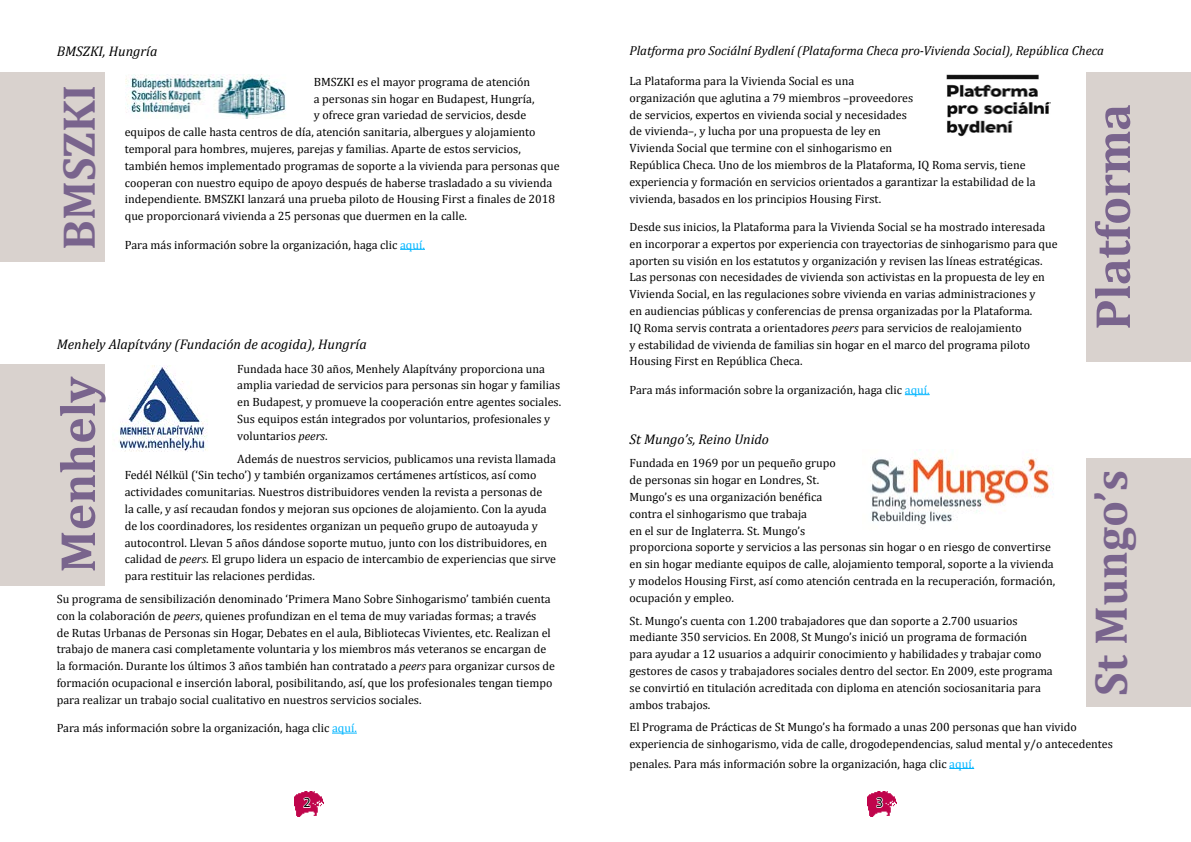
<style>
.page{position:relative;width:1191px;height:842px;background:#fff}
.page>*{position:absolute;margin:0;border:0;box-sizing:border-box;transform-origin:0 0}
.t1{font:700 50px "Cambria";letter-spacing:-.01em;color:#79648d}
.t2{font:700 46px "Cambria";color:#79648d}
.t3{font:italic 14px "Cambria";color:#000}
.t4{font:14px "Myriad Pro";color:#000}
.t5{font:italic 13px "Cambria";color:#000}
.t6{font:12px/16.8px "Cambria";color:#000}
.s1{color:#00b5ff}
.s2{font-style:italic}
</style>
<div class="page">
<img style="left:294px;top:792px;width:30px;height:24px">
<svg style="left:302px;top:796px;width:9px;height:12px"></svg>
<img style="left:867px;top:792px;width:29px;height:24px">
<svg style="left:874px;top:796px;width:10px;height:13px"></svg>
<svg style="left:905px;top:394px;width:24px;height:1px"></svg>
<svg style="left:949px;top:768px;width:25px;height:1px"></svg>
<img style="left:946px;top:74px;width:104px;height:63px">
<img style="left:870px;top:449px;width:184px;height:76px">
<div style="left:1086px;top:459px;width:105px;height:248px;background:#d9d2ce"></div>
<svg style="left:400px;top:249px;width:25px;height:1px"></svg>
<svg style="left:332px;top:733px;width:25px;height:1px"></svg>
<div style="left:0;top:72px;width:105px;height:190px;background:#d9d2ce"></div>
<img style="left:125px;top:74px;width:161px;height:44px">
<div style="left:0;top:364px;width:105px;height:221px;background:#d9d2ce"></div>
<img style="left:119px;top:366px;width:89px;height:86px">
<div style="left:1086px;top:72px;width:105px;height:289px;background:#d9d2ce"></div>
<p class="t3" style="left:57px;top:42px;width:102px">BMSZKI, Hungría</p>
<h2 class="t2" style="left:47px;top:250px;width:167px;rotate:-90deg">BMSZKI</h2>
<p class="t6" style="left:314px;top:73px;width:218px">BMSZKI es el mayor programa de atención</p>
<p class="t6" style="left:314px;top:90px;width:222px">a personas sin hogar en Budapest, Hungría,</p>
<p class="t6" style="left:314px;top:107px;width:214px">y ofrece gran variedad de servicios, desde</p>
<p class="t6" style="left:125px;top:124px;width:412px">equipos de calle hasta centros de día, atención sanitaria, albergues y alojamiento</p>
<p class="t6" style="left:125px;top:140px;width:397px">temporal para hombres, mujeres, parejas y familias. Aparte de estos servicios,</p>
<p class="t6" style="left:125px;top:157px;width:436px">también hemos implementado programas de soporte a la vivienda para personas que</p>
<p class="t6" style="left:125px;top:174px;width:429px">cooperan con nuestro equipo de apoyo después de haberse trasladado a su vivienda</p>
<p class="t6" style="left:125px;top:191px;width:432px">independiente. BMSZKI lanzará una prueba piloto de Housing First a finales de 2018</p>
<p class="t6" style="left:125px;top:208px;width:344px">que proporcionará vivienda a 25 personas que duermen en la calle.</p>
<p class="t6" style="left:125px;top:236px;width:302px">Para más información sobre la organización, haga clic <span class="s1">aquí.</span></p>
<p class="t3" style="left:57px;top:334px;width:311px">Menhely Alapítvány (Fundación de acogida), Hungría</p>
<p class="t6" style="left:237px;top:360px;width:325px">Fundada hace 30 años, Menhely Alapítvány proporciona una amplia variedad de servicios para personas sin hogar y familias en Budapest, y promueve la cooperación entre agentes sociales.<br>Sus equipos están integrados por voluntarios, profesionales y voluntarios <span class="s2">peers</span>.</p>
<p class="t6" style="left:125px;top:450px;width:433px;text-indent:112px">Además de nuestros servicios, publicamos una revista llamada Fedél Nélkül (‘Sin techo’) y también organizamos certámenes artísticos, así como actividades comunitarias. Nuestros distribuidores venden la revista a personas de<br>la calle, y así recaudan fondos y mejoran sus opciones de alojamiento. Con la ayuda de los coordinadores, los residentes organizan un pequeño grupo de autoayuda y autocontrol. Llevan 5 años dándose soporte mutuo, junto con los distribuidores, en calidad de <span class="s2">peers</span>. El grupo lidera un espacio de intercambio de experiencias que sirve para restituir las relaciones perdidas.</p>
<p class="t6" style="left:57px;top:590px;width:500px">Su programa de sensibilización denominado ‘Primera Mano Sobre Sinhogarismo’ también cuenta con la colaboración de <span class="s2">peers</span>, quienes profundizan en el tema de muy variadas formas; a través<br>de Rutas Urbanas de Personas sin Hogar, Debates en el aula, Bibliotecas Vivientes, etc. Realizan el trabajo de manera casi completamente voluntaria y los miembros más veteranos se encargan de la formación. Durante los últimos 3 años también han contratado a <span class="s2">peers</span> para organizar cursos de formación ocupacional e inserción laboral, posibilitando, así, que los profesionales tengan tiempo para realizar un trabajo social cualitativo en nuestros servicios sociales.</p>
<p class="t6" style="left:57px;top:720px;width:302px">Para más información sobre la organización, haga clic <span class="s1">aquí.</span></p>
<h1 class="t1" style="left:43px;top:573px;width:198px;rotate:-90deg">Menhely</h1>
<p class="t5" style="left:629px;top:42px;width:476px">Platforma pro Sociální Bydlení (Plataforma Checa pro-Vivienda Social), República Checa</p>
<p class="t6" style="left:629px;top:72px;width:408px">La Plataforma para la Vivienda Social es una<br>organización que aglutina a 79 miembros –proveedores<br>de servicios, expertos en vivienda social y necesidades<br>de vivienda–, y lucha por una propuesta de ley en<br>Vivienda Social que termine con el sinhogarismo en<br>República Checa. Uno de los miembros de la Plataforma, IQ Roma servis, tiene experiencia y formación en servicios orientados a garantizar la estabilidad de la vivienda, basados en los principios Housing First.</p>
<p class="t6" style="left:629px;top:218px;width:429px">Desde sus inicios, la Plataforma para la Vivienda Social se ha mostrado interesada en incorporar a expertos por experiencia con trayectorias de sinhogarismo para que aporten su visión en los estatutos y organización y revisen las líneas estratégicas.<br>Las personas con necesidades de vivienda son activistas en la propuesta de ley en Vivienda Social, en las regulaciones sobre vivienda en varias administraciones y<br>en audiencias públicas y conferencias de prensa organizadas por la Plataforma.<br>IQ Roma servis contrata a orientadores <span class="s2">peers</span> para servicios de realojamiento<br>y estabilidad de vivienda de familias sin hogar en el marco del programa piloto Housing First en República Checa.</p>
<p class="t6" style="left:629px;top:381px;width:302px">Para más información sobre la organización, haga clic <span class="s1">aquí.</span></p>
<p class="t3" style="left:629px;top:429px;width:141px">St Mungo’s, Reino Unido</p>
<p class="t6" style="left:629px;top:455px;width:427px">Fundada en 1969 por un pequeño grupo<br>de personas sin hogar en Londres, St.<br>Mungo’s es una organización benéfica<br>contra el sinhogarismo que trabaja<br>en el sur de Inglaterra. St. Mungo’s<br>proporciona soporte y servicios a las personas sin hogar o en riesgo de convertirse en sin hogar mediante equipos de calle, alojamiento temporal, soporte a la vivienda y modelos Housing First, así como atención centrada en la recuperación, formación, ocupación y empleo.</p>
<p class="t6" style="left:629px;top:612px;width:425px">St. Mungo’s cuenta con 1.200 trabajadores que dan soporte a 2.700 usuarios mediante 350 servicios. En 2008, St Mungo’s inició un programa de formación para ayudar a 12 usuarios a adquirir conocimiento y habilidades y trabajar como gestores de casos y trabajadores sociales dentro del sector. En 2009, este programa se convirtió en titulación acreditada con diploma en atención sociosanitaria para ambos trabajos.</p>
<p class="t6" style="left:629px;top:719px;width:485px">El Programa de Prácticas de St Mungo’s ha formado a unas 200 personas que han vivido experiencia de sinhogarismo, vida de calle, drogodependencias, salud mental y/o antecedentes</p>
<p class="t6" style="left:629px;top:755px;width:346px">penales. Para más información sobre la organización, haga clic <span class="s1">aquí.</span></p>
<h1 class="t1" style="left:1077px;top:330px;width:228px;rotate:-90deg">Platforma</h1>
<h2 class="t2" style="left:1078px;top:696px;width:227px;rotate:-90deg">St Mungo’s</h2>
<p class="t4" style="left:303px;top:794px;width:9px">2</p>
<p class="t4" style="left:876px;top:794px;width:9px">3</p>
</div>
